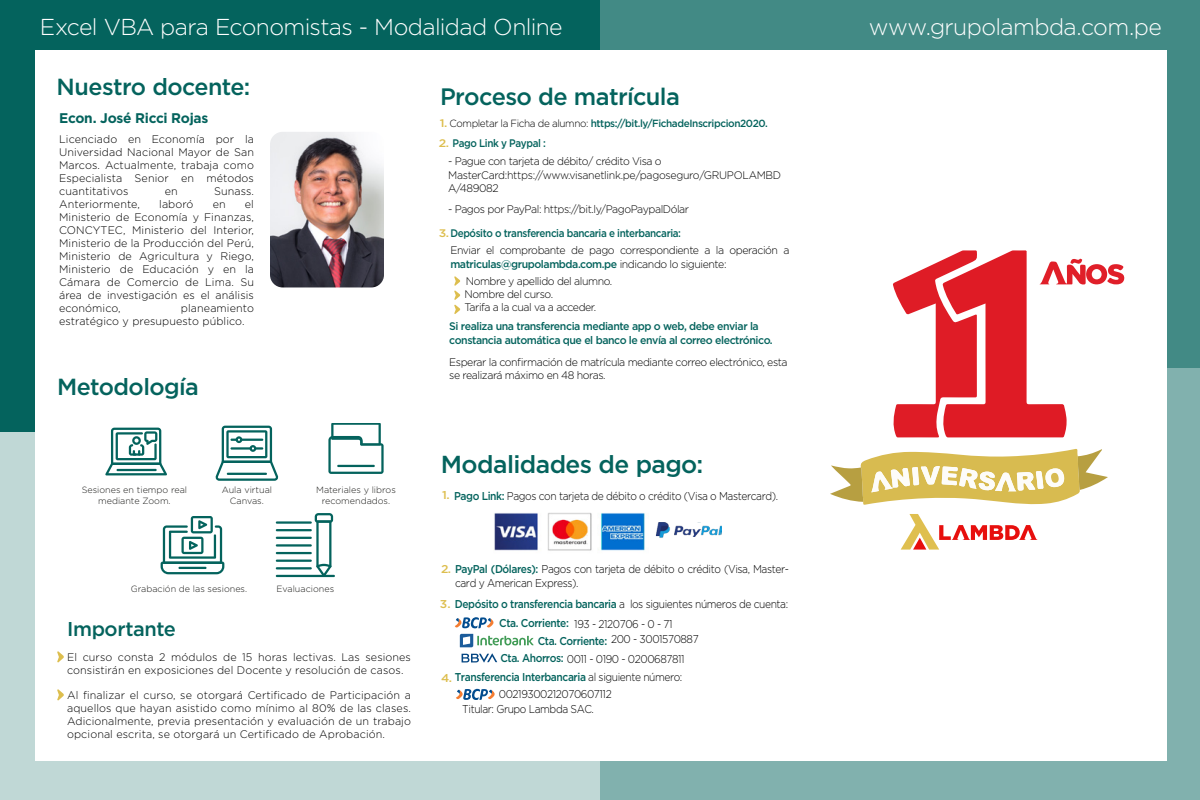
<style>
.page{position:relative;width:1200px;height:800px;background:#fff}
.page>*{position:absolute;margin:0;border:0;box-sizing:border-box;transform-origin:0 0}
.t1{font:500 24.6px "Gotham";letter-spacing:-.025em;color:#04635d}
.t2{font:500 23.8px "Gotham";letter-spacing:-.025em;color:#04635d}
.t3{font:500 23.3px "Gotham";letter-spacing:-.025em;color:#04635d}
.t4{font:300 23px "Gotham";letter-spacing:-.025em;color:#fff}
.t5{font:500 20px "Gotham";letter-spacing:-.02em;color:#04635d}
.t6{font:700 14px "Gotham";letter-spacing:-.02em;color:#04635d}
.t7{font:300 11.4px/17.1px "Gotham";letter-spacing:-.04em;color:#000;scale:.9 1}
.t8{font:500 11.4px "Gotham";letter-spacing:-.04em;color:#04635d;scale:.9 1}
.t9{font:300 11px/13px "Gotham";letter-spacing:-.03em;color:#000;text-align:justify}
.t10{font:300 11px/13.2px "Gotham";letter-spacing:-.03em;color:#000;scale:.96 1}
.t11{font:300 11px/13px "Gotham";letter-spacing:.01em;color:#000}
.t12{font:500 11px/13.2px "Gotham";letter-spacing:-.04em;color:#04635d;scale:.96 1}
.t13{font:500 11px "Gotham";letter-spacing:-.04em;color:#04635d;scale:.9 1}
.t14{font:500 10.4px "Gotham";letter-spacing:-.04em;color:#04635d;scale:.96 1}
.t15{font:300 9px/10.8px "Gotham";color:#1d1d1b;text-align:center}
.s1{font-size:11px;color:#ddbe4e}
.s2{font-weight:300;color:#000}
.s3{color:#ddbe4e}
.s4{font-weight:500;color:#04635d}
.s5{font-weight:500;color:#ddbe4e}
</style>
<div class="page">
<div style="left:0;top:432px;width:600px;height:368px;background:#c0d8d6"></div>
<div style="left:0;top:0;width:600px;height:432px;background:#04635d"></div>
<div style="left:600px;top:0;width:600px;height:368px;background:#428a85"></div>
<div style="left:600px;top:368px;width:600px;height:432px;background:#81b1ae"></div>
<div style="left:35px;top:50px;width:1132px;height:711px;background:#fff"></div>
<svg style="left:901px;top:514px;width:136px;height:36px"></svg>
<img style="left:270px;top:132px;width:114px;height:155px">
<svg style="left:454px;top:276px;width:6px;height:38px"></svg>
<svg style="left:57px;top:651px;width:7px;height:12px"></svg>
<svg style="left:57px;top:689px;width:7px;height:12px"></svg>
<svg style="left:105px;top:428px;width:62px;height:47px"></svg>
<svg style="left:215px;top:426px;width:63px;height:55px"></svg>
<hr style="left:227px;top:473px;width:40px;height:2px;background:#04635d">
<svg style="left:161px;top:516px;width:63px;height:58px"></svg>
<hr style="left:178px;top:567px;width:29px;height:2px;background:#04635d">
<svg style="left:328px;top:423px;width:56px;height:51px"></svg>
<hr style="left:337px;top:465px;width:38px;height:2px;background:#04635d">
<svg style="left:315px;top:513px;width:18px;height:62px"></svg>
<hr style="left:276px;top:521px;width:36px;height:3px;background:#04635d">
<hr style="left:276px;top:529px;width:36px;height:2px;background:#04635d">
<hr style="left:276px;top:537px;width:36px;height:2px;background:#04635d">
<hr style="left:276px;top:544px;width:36px;height:3px;background:#04635d">
<hr style="left:276px;top:552px;width:36px;height:2px;background:#04635d">
<hr style="left:276px;top:560px;width:36px;height:2px;background:#04635d">
<hr style="left:276px;top:567px;width:36px;height:2px;background:#04635d">
<hr style="left:276px;top:575px;width:59px;height:2px;background:#04635d">
<svg style="left:460px;top:634px;width:74px;height:13px"></svg>
<svg style="left:462px;top:653px;width:35px;height:9px"></svg>
<img style="left:674px;top:525px;width:48px;height:12px">
<img style="left:655px;top:522px;width:15px;height:16px">
<img style="left:494px;top:513px;width:151px;height:38px">
<svg style="left:455px;top:617px;width:39px;height:11px"></svg>
<svg style="left:456px;top:689px;width:39px;height:11px"></svg>
<svg style="left:893px;top:250px;width:232px;height:187px"></svg>
<svg style="left:830px;top:449px;width:278px;height:56px"></svg>
<h3 class="t4" style="left:40px;top:13px;width:524px">Excel VBA para Economistas - Modalidad Online</h3>
<h3 class="t4" style="left:869px;top:13px;width:295px">www.grupolambda.com.pe</h3>
<h3 class="t3" style="left:57px;top:71px;width:195px">Nuestro docente:</h3>
<p class="t6" style="left:59px;top:108px;width:151px">Econ. José Ricci Rojas</p>
<p class="t9" style="left:59px;top:132px;width:196px">Licenciado en Economía por la Universidad Nacional Mayor de San Marcos. Actualmente, trabaja como Especialista Senior en métodos cuantitativos</p>
<h2 class="t2" style="left:440px;top:81px;width:241px">Proceso de matrícula</h2>
<p class="t14" style="left:440px;top:117px;width:343px"><span class="s1">1.</span> <span class="s2">Completar la Ficha de alumno:</span> https://bit.ly/FichadeInscripcion2020.</p>
<p class="t13" style="left:439px;top:136px;width:121px"><span class="s3">2.</span> Pago Link y Paypal :</p>
<p class="t10" style="left:448px;top:155px;width:348px">- Pague con tarjeta de débito/ crédito Visa o<br>MasterCard:https://www.visanetlink.pe/pagoseguro/GRUPOLAMBD<br>A/489082</p>
<p class="t9" style="left:165px;top:184px;width:15px">en</p>
<p class="t9" style="left:214px;top:184px;width:41px">Sunass.</p>
<p class="t11" style="left:59px;top:197px;width:82px">Anteriormente,</p>
<p class="t9" style="left:159px;top:197px;width:36px">laboró</p>
<p class="t9" style="left:213px;top:197px;width:15px">en</p>
<p class="t9" style="left:59px;top:197px;width:196px;text-indent:186px">el Ministerio de Economía y Finanzas, CONCYTEC, Ministerio del Interior, Ministerio de la Producción del Perú, Ministerio de Agricultura y Riego, Ministerio de Educación y en la Cámara de Comercio de Lima. Su área de investigación es el análisis económico,</p>
<p class="t11" style="left:59px;top:301px;width:196px;text-indent:122px">planeamiento estratégico y presupuesto público.</p>
<h3 class="t3" style="left:57px;top:371px;width:143px">Metodología</h3>
<p class="t15" style="left:82px;top:484px;width:107px">Sesiones en tiempo real mediante Zoom.</p>
<p class="t15" style="left:222px;top:484px;width:52px">Aula virtual<br>Canvas.</p>
<p class="t15" style="left:316px;top:484px;width:81px">Materiales y libros recomendados.</p>
<p class="t15" style="left:131px;top:583px;width:118px">Grabación de las sesiones.</p>
<p class="t15" style="left:277px;top:584px;width:59px">Evaluaciones</p>
<h3 class="t5" style="left:67px;top:616px;width:110px">Importante</h3>
<p class="t11" style="left:67px;top:650px;width:345px">El curso consta 2 módulos de 15 horas lectivas. Las sesiones consistirán en exposiciones del Docente y resolución de casos.</p>
<p class="t9" style="left:67px;top:688px;width:345px">Al finalizar el curso, se otorgará Certificado de Participación a aquellos que hayan asistido como mínimo al 80% de las clases.<br>Adicionalmente, previa presentación y evaluación de un trabajo opcional escrita, se otorgará un Certificado de Aprobación.</p>
<p class="t10" style="left:448px;top:202px;width:253px">- Pagos por PayPal: https://bit.ly/PagoPaypalDólar</p>
<p class="t13" style="left:439px;top:226px;width:271px"><span class="s3">3.</span>Depósito o transferencia bancaria e interbancaria:</p>
<p class="t10" style="left:450px;top:244px;width:355px">Enviar el comprobante de pago correspondiente a la operación a <span class="s4">matriculas@grupolambda.com.pe</span> indicando lo siguiente:</p>
<p class="t10" style="left:465px;top:274px;width:156px">Nombre y apellido del alumno.<br>Nombre del curso.<br>Tarifa a la cual va a acceder.</p>
<p class="t12" style="left:449px;top:320px;width:339px">Si realiza una transferencia mediante app o web, debe enviar la constancia automática que el banco le envía al correo electrónico.</p>
<p class="t10" style="left:449px;top:355px;width:354px">Esperar la confirmación de matrícula mediante correo electrónico, esta se realizará máximo en 48 horas.</p>
<h1 class="t1" style="left:441px;top:449px;width:264px">Modalidades de pago:</h1>
<p class="t7" style="left:442px;top:487px;width:375px"><span class="s5">1.</span> <span class="s4">Pago Link:</span> Pagos con tarjeta de débito o crédito (Visa o Mastercard).</p>
<p class="t7" style="left:455px;top:562px;width:373px;line-height:13.6px;text-indent:-14px"><span class="s5">2.</span> <span class="s4">PayPal (Dólares):</span> Pagos con tarjeta de débito o crédito (Visa, Master&shy;card y American Express).</p>
<p class="t8" style="left:440px;top:596px;width:388px"><span class="s3">3.</span> Depósito o transferencia bancaria <span class="s2">a los siguientes números de cuenta:</span></p>
<p class="t7" style="left:499px;top:615px;width:194px"><span class="s4">Cta. Corriente:</span> 193 - 2120706 - 0 - 71</p>
<p class="t7" style="left:500px;top:632px;width:222px;line-height:17.7px;text-indent:37px"><span class="s4">Cta. Corriente:</span> 200 - 3001570887<br><span class="s4">Cta. Ahorros:</span> 0011 - 0190 - 0200687811</p>
<p class="t7" style="left:499px;top:668px;width:205px;text-indent:-58px"><span class="s5">4.</span> <span class="s4">Transferencia Interbancaria</span> al siguiente número:<br>00219300212070607112</p>
<p class="t7" style="left:462px;top:700px;width:148px">Titular: Grupo Lambda SAC.</p>
</div>
